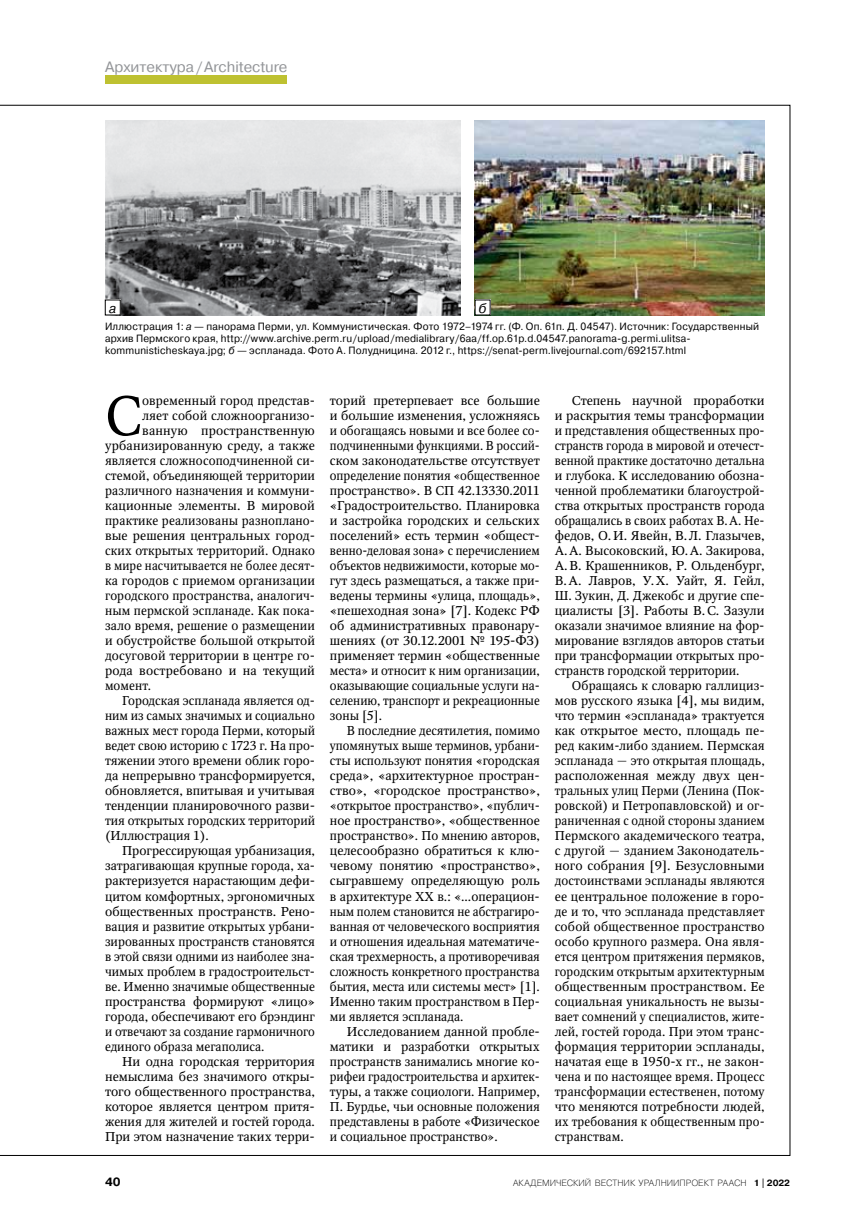
<style>
.page{position:relative;width:851px;height:1221px;background:#fff}
.page>*{position:absolute;margin:0;border:0;box-sizing:border-box;transform-origin:0 0}
.t1{font:55.65px "Octava C";color:#000}
.t2{font:15px "Pragmatica C";color:#939598}
.t3{font:italic 13.5px "Pragmatica C";color:#000;scale:.96 1}
.t4{font:12.75px/15px "Octava C";letter-spacing:.01em;color:#000;text-align:justify}
.t5{font:12.75px/15px "Octava C";letter-spacing:.01em;color:#000;text-align:justify;scale:1.05 1}
.t6{font:12.75px "Octava C";letter-spacing:.01em;color:#000;scale:1.04 1}
.t7{font:12.75px "Octava C";letter-spacing:.01em;color:#000;scale:.96 1}
.t8{font:700 12px "Pragmatica C";color:#000}
.t9{font:10.5px/12px "Pragmatica C";letter-spacing:.02em;color:#000;scale:.96 1}
.t10{font:9px "Pragmatica Light C";letter-spacing:-.005em;color:#000}
.s1{font-style:italic}
.s2{font-family:"Pragmatica C";font-weight:700}
</style>
<div class="page">
<div style="left:105px;top:75px;width:181px;height:9px;background:#bec131"></div>
<img style="left:105px;top:120px;width:355px;height:195px">
<img style="left:475px;top:120px;width:289px;height:195px">
<div style="left:105px;top:300px;width:15px;height:15px;background:#fff"></div>
<div style="left:475px;top:300px;width:15px;height:15px;background:#fff"></div>
<p class="t2" style="left:105px;top:58px;width:184px">Архитектура / Architecture</p>
<p class="t3" style="left:109px;top:301px;width:9px">а</p>
<p class="t3" style="left:478px;top:301px;width:10px">б</p>
<p class="t9" style="left:105px;top:321px;width:682px">Иллюстрация 1: <span class="s1">а</span> — панорама Перми, ул. Коммунистическая. Фото 1972–1974 гг. (Ф. Оп. 61п. Д. 04547). Источник: Государственный архив Пермского края, http://www.archive.perm.ru/upload/medialibrary/6aa/ff.op.61p.d.04547.panorama-g.permi.ulitsa&shy;kommunisticheskaya.jpg; <span class="s1">б</span> — эспланада. Фото А. Полудницина. 2012 г., https://senat-perm.livejournal.com/692157.html</p>
<h1 class="t1" style="left:105px;top:385px;width:38px">С</h1>
<p class="t4" style="left:142px;top:393px;width:174px">овременный город представ-</p>
<p class="t4" style="left:142px;top:408px;width:174px">ляет собой сложноорганизо-</p>
<p class="t6" style="left:142px;top:424px;width:168px">ванную пространственную</p>
<p class="t6" style="left:105px;top:439px;width:203px">урбанизированную среду, а также</p>
<p class="t4" style="left:105px;top:453px;width:211px">является сложносоподчиненной си-</p>
<p class="t4" style="left:105px;top:468px;width:211px">стемой, объединяющей территории</p>
<p class="t4" style="left:105px;top:483px;width:211px">различного назначения и коммуни-</p>
<p class="t6" style="left:105px;top:499px;width:203px">кационные элементы. В мировой</p>
<p class="t4" style="left:105px;top:513px;width:211px">практике реализованы разноплано-</p>
<p class="t6" style="left:105px;top:529px;width:203px">вые решения центральных город-</p>
<p class="t4" style="left:105px;top:543px;width:211px">ских открытых территорий. Однако</p>
<p class="t7" style="left:105px;top:559px;width:220px">в мире насчитывается не более десят-</p>
<p class="t4" style="left:105px;top:573px;width:211px">ка городов с приемом организации</p>
<p class="t4" style="left:105px;top:588px;width:211px">городского пространства, аналогич-</p>
<p class="t4" style="left:105px;top:603px;width:211px">ным пермской эспланаде. Как пока-</p>
<p class="t4" style="left:105px;top:618px;width:211px">зало время, решение о размещении</p>
<p class="t4" style="left:105px;top:633px;width:211px">и обустройстве большой открытой</p>
<p class="t4" style="left:105px;top:648px;width:211px">досуговой территории в центре го-</p>
<p class="t6" style="left:105px;top:664px;width:203px">рода востребовано и на текущий</p>
<p class="t4" style="left:105px;top:678px;width:47px">момент.</p>
<p class="t4" style="left:122px;top:693px;width:194px">Городская эспланада является од-</p>
<p class="t4" style="left:105px;top:708px;width:211px">ним из самых значимых и социально</p>
<p class="t4" style="left:105px;top:723px;width:211px">важных мест города Перми, который</p>
<p class="t4" style="left:105px;top:738px;width:211px">ведет свою историю с 1723 г. На про-</p>
<p class="t4" style="left:105px;top:753px;width:211px">тяжении этого времени облик горо-</p>
<p class="t5" style="left:105px;top:768px;width:201px">да непрерывно трансформируется,</p>
<p class="t6" style="left:105px;top:784px;width:203px">обновляется, впитывая и учитывая</p>
<p class="t5" style="left:105px;top:798px;width:201px">тенденции планировочного разви-</p>
<p class="t4" style="left:105px;top:813px;width:211px">тия открытых городских территорий</p>
<p class="t4" style="left:105px;top:828px;width:105px">(Иллюстрация 1).</p>
<p class="t4" style="left:122px;top:843px;width:194px">Прогрессирующая урбанизация,</p>
<p class="t4" style="left:105px;top:858px;width:211px">затрагивающая крупные города, ха-</p>
<p class="t6" style="left:105px;top:874px;width:203px">рактеризуется нарастающим дефи-</p>
<p class="t4" style="left:105px;top:888px;width:211px">цитом комфортных, эргономичных</p>
<p class="t5" style="left:105px;top:903px;width:201px">общественных пространств. Рено-</p>
<p class="t4" style="left:105px;top:918px;width:211px">вация и развитие открытых урбани-</p>
<p class="t4" style="left:105px;top:933px;width:211px">зированных пространств становятся</p>
<p class="t4" style="left:105px;top:948px;width:211px">в этой связи одними из наиболее зна-</p>
<p class="t4" style="left:105px;top:963px;width:211px">чимых проблем в градостроительст-</p>
<p class="t4" style="left:105px;top:978px;width:211px">ве. Именно значимые общественные</p>
<p class="t5" style="left:105px;top:993px;width:201px">пространства формируют «лицо»</p>
<p class="t4" style="left:105px;top:1008px;width:211px">города, обеспечивают его брэндинг</p>
<p class="t4" style="left:105px;top:1023px;width:211px">и отвечают за создание гармоничного</p>
<p class="t4" style="left:105px;top:1038px;width:161px">единого образа мегаполиса.</p>
<p class="t5" style="left:122px;top:1053px;width:185px">Ни одна городская территория</p>
<p class="t5" style="left:105px;top:1068px;width:201px">немыслима без значимого откры-</p>
<p class="t5" style="left:105px;top:1083px;width:201px">того общественного пространства,</p>
<p class="t5" style="left:105px;top:1098px;width:201px">которое является центром притя-</p>
<p class="t4" style="left:105px;top:1113px;width:211px">жения для жителей и гостей города.</p>
<p class="t5" style="left:105px;top:1128px;width:201px">При этом назначение таких терри-</p>
<p class="t5" style="left:330px;top:393px;width:201px">торий претерпевает все большие и большие изменения, усложняясь и обогащаясь новыми и все более со&shy;подчиненными функциями. В россий&shy;ском законодательстве отсутствует определение понятия «общественное пространство». В СП 42.13330.2011 «Градостроительство. Планировка и застройка городских и сельских поселений» есть термин «общест&shy;венно-деловая зона» с перечислением объектов недвижимости, которые мо&shy;гут здесь размещаться, а также при&shy;ведены термины «улица, площадь», «пешеходная зона» [7]. Кодекс РФ об административных правонару&shy;шениях (от 30.12.2001 № 195‑ФЗ) применяет термин «общественные места» и относит к ним организации, оказывающие социальные услуги на&shy;селению, транспорт и рекреационные зоны [5].</p>
<p class="t4" style="left:330px;top:723px;width:211px;text-indent:17px">В последние десятилетия, помимо упомянутых выше терминов, урбани&shy;сты используют понятия «городская среда», «архитектурное простран&shy;ство», «городское пространство», «открытое пространство», «публич&shy;ное пространство», «общественное пространство». По мнению авторов, целесообразно обратиться к клю&shy;чевому понятию «пространство», сыгравшему определяющую роль в архитектуре XX в.: «...операцион&shy;ным полем становится не абстрагиро&shy;ванная от человеческого восприятия и отношения идеальная математиче&shy;ская трехмерность, а противоречивая сложность конкретного пространства бытия, места или системы мест» [1].<br>Именно таким пространством в Пер&shy;ми является эспланада.</p>
<p class="t5" style="left:330px;top:1023px;width:201px;text-indent:17px">Исследованием данной пробле&shy;матики и разработки открытых пространств занимались многие ко&shy;рифеи градостроительства и архитек&shy;туры, а также социологи. Например, П. Бурдье, чьи основные положения представлены в работе «Физическое и социальное пространство».</p>
<p class="t5" style="left:554px;top:393px;width:201px;text-indent:17px">Степень научной проработки и раскрытия темы трансформации и представления общественных про&shy;странств города в мировой и отечест&shy;венной практике достаточно детальна и глубока. К исследованию обозна&shy;ченной проблематики благоустрой&shy;ства открытых пространств города обращались в своих работах В.А. Не&shy;федов, О.И. Явейн, В.Л. Глазычев, А.А. Высоковский, Ю.А. Закирова, А.В. Крашенников, Р. Ольденбург, В.А. Лавров, У.Х. Уайт, Я. Гейл, Ш. Зукин, Д. Джекобс и другие спе&shy;циалисты [3]. Работы В.С. Зазули оказали значимое влияние на фор&shy;мирование взглядов авторов статьи при трансформации открытых про&shy;странств городской территории.</p>
<p class="t4" style="left:554px;top:678px;width:211px;text-align:left;text-indent:17px">Обращаясь к словарю галлициз&shy;мов русского языка [4], мы видим, что термин «эспланада» трактуется как открытое место, площадь пе&shy;ред каким‑либо зданием. Пермская эспланада — это открытая площадь, расположенная между двух цен&shy;тральных улиц Перми (Ленина (Пок&shy;ровской) и Петропавловской) и ог&shy;раниченная с одной стороны зданием Пермского академического театра, с другой — зданием Законодатель&shy;ного собрания [9]. Безусловными достоинствами эспланады являются ее центральное положение в горо&shy;де и то, что эспланада представляет собой общественное пространство особо крупного размера. Она явля&shy;ется центром притяжения пермяков, городским открытым архитектурным общественным пространством. Ее социальная уникальность не вызы&shy;вает сомнений у специалистов, жите&shy;лей, гостей города. При этом транс&shy;формация территории эспланады, начатая еще в 1950‑х гг., не закон&shy;чена и по настоящее время. Процесс трансформации естественен, потому что меняются потребности людей, их требования к общественным про&shy;странствам.</p>
<p class="t8" style="left:105px;top:1174px;width:17px">40</p>
<p class="t10" style="left:513px;top:1177px;width:278px">АКАДЕМИЧЕСКИЙ ВЕСТНИК УРАЛНИИПРОЕКТ РААСН <span class="s2">1 | 2022</span></p>
</div>
